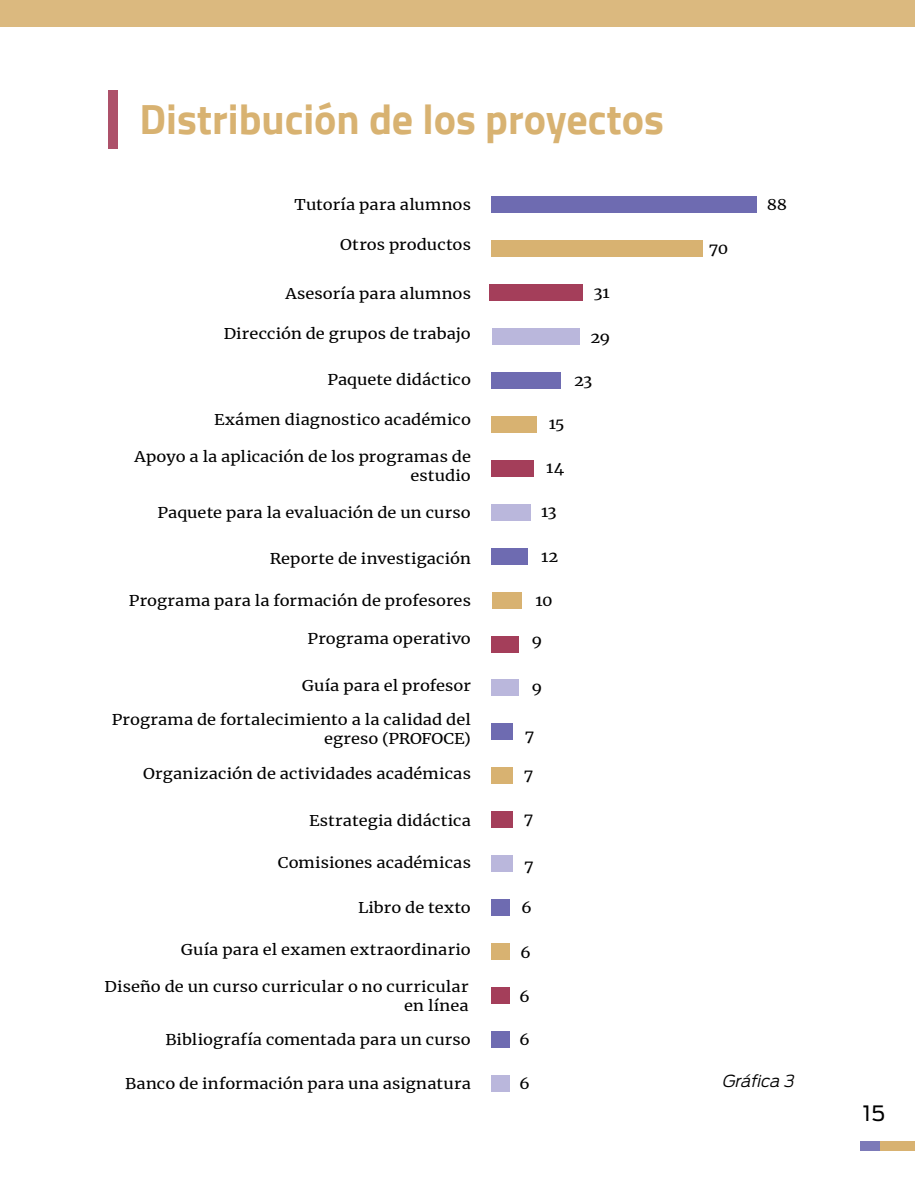
<style>
.page{position:relative;width:915px;height:1191px;background:#fff}
.page>*{position:absolute;margin:0;border:0;box-sizing:border-box;transform-origin:0 0}
.t1{font:700 42px "Cairo";color:#d8b271}
.t2{font:21px "Antenna";color:#000}
.t3{font:italic 300 16.5px "Antenna";color:#000}
.t4{font:14.7px/19px "Merriweather";letter-spacing:.005em;color:#000;text-align:right;scale:1.12 1}
</style>
<div class="page">
<div style="left:860px;top:1141px;width:54px;height:9px;background:#7c7ab8"></div>
<div style="left:879px;top:1141px;width:35px;height:9px;background:#d8b271"></div>
<div style="left:0;top:0;width:914px;height:27px;background:#dbb97f"></div>
<div style="left:108px;top:90px;width:9px;height:58px;background:#ad516a"></div>
<div style="left:491px;top:196px;width:265px;height:17px;background:#6e6bb1"></div>
<div style="left:491px;top:240px;width:211px;height:17px;background:#d8b271"></div>
<div style="left:489px;top:284px;width:93px;height:17px;background:#a43e5a"></div>
<div style="left:491px;top:328px;width:88px;height:16px;background:#bab7dc"></div>
<div style="left:491px;top:372px;width:70px;height:16px;background:#6e6bb1"></div>
<div style="left:491px;top:416px;width:45px;height:16px;background:#d8b271"></div>
<div style="left:491px;top:460px;width:42px;height:16px;background:#a43e5a"></div>
<div style="left:491px;top:504px;width:40px;height:16px;background:#bab7dc"></div>
<div style="left:491px;top:548px;width:37px;height:16px;background:#6e6bb1"></div>
<div style="left:491px;top:592px;width:30px;height:16px;background:#d8b271"></div>
<div style="left:491px;top:635px;width:27px;height:17px;background:#a43e5a"></div>
<div style="left:491px;top:679px;width:27px;height:17px;background:#bab7dc"></div>
<div style="left:491px;top:723px;width:21px;height:17px;background:#6e6bb1"></div>
<div style="left:491px;top:767px;width:21px;height:17px;background:#d8b271"></div>
<div style="left:491px;top:811px;width:21px;height:17px;background:#a43e5a"></div>
<div style="left:491px;top:855px;width:21px;height:17px;background:#bab7dc"></div>
<div style="left:491px;top:899px;width:19px;height:17px;background:#6e6bb1"></div>
<div style="left:491px;top:943px;width:19px;height:17px;background:#d8b271"></div>
<div style="left:491px;top:987px;width:19px;height:17px;background:#a43e5a"></div>
<div style="left:491px;top:1031px;width:19px;height:17px;background:#6e6bb1"></div>
<div style="left:491px;top:1075px;width:19px;height:17px;background:#bab7dc"></div>
<h1 class="t1" style="left:139px;top:94px;width:526px">Distribución de los proyectos</h1>
<p class="t4" style="left:294px;top:195px;width:159px">Tutoría para alumnos</p>
<p class="t4" style="left:766px;top:195px;width:20px">88</p>
<p class="t4" style="left:708px;top:238px;width:19px">70</p>
<p class="t4" style="left:593px;top:283px;width:16px">31</p>
<p class="t4" style="left:590px;top:327px;width:19px">29</p>
<p class="t4" style="left:574px;top:371px;width:18px">23</p>
<p class="t4" style="left:548px;top:413px;width:16px">15</p>
<p class="t4" style="left:546px;top:457px;width:18px">14</p>
<p class="t4" style="left:541px;top:501px;width:15px">13</p>
<p class="t4" style="left:541px;top:546px;width:17px">12</p>
<p class="t4" style="left:535px;top:591px;width:17px">10</p>
<p class="t4" style="left:531px;top:631px;width:11px">9</p>
<p class="t4" style="left:531px;top:677px;width:11px">9</p>
<p class="t4" style="left:525px;top:726px;width:10px">7</p>
<p class="t4" style="left:523px;top:765px;width:10px">7</p>
<p class="t4" style="left:523px;top:808px;width:10px">7</p>
<p class="t4" style="left:524px;top:856px;width:10px">7</p>
<p class="t4" style="left:521px;top:898px;width:11px">6</p>
<p class="t4" style="left:520px;top:942px;width:11px">6</p>
<p class="t4" style="left:519px;top:986px;width:11px">6</p>
<p class="t4" style="left:519px;top:1030px;width:11px">6</p>
<p class="t4" style="left:519px;top:1073px;width:11px">6</p>
<p class="t4" style="left:340px;top:235px;width:118px">Otros productos</p>
<p class="t4" style="left:285px;top:283px;width:167px">Asesoría para alumnos</p>
<p class="t4" style="left:223px;top:324px;width:222px">Dirección de grupos de trabajo</p>
<p class="t4" style="left:327px;top:370px;width:130px">Paquete didáctico</p>
<p class="t4" style="left:214px;top:409px;width:231px">Exámen diagnostico académico</p>
<p class="t4" style="left:134px;top:446px;width:302px">Apoyo a la aplicación de los programas de estudio</p>
<p class="t4" style="left:157px;top:502px;width:281px">Paquete para la evaluación de un curso</p>
<p class="t4" style="left:270px;top:548px;width:181px">Reporte de investigación</p>
<p class="t4" style="left:129px;top:591px;width:307px">Programa para la formación de profesores</p>
<p class="t4" style="left:307px;top:629px;width:147px">Programa operativo</p>
<p class="t4" style="left:302px;top:676px;width:152px">Guía para el profesor</p>
<p class="t4" style="left:112px;top:709px;width:322px">Programa de fortalecimiento a la calidad del egreso (PROFOCE)</p>
<p class="t4" style="left:143px;top:763px;width:294px">Organización de actividades académicas</p>
<p class="t4" style="left:309px;top:810px;width:146px">Estrategia didáctica</p>
<p class="t4" style="left:278px;top:853px;width:174px">Comisiones académicas</p>
<p class="t4" style="left:358px;top:898px;width:102px">Libro de texto</p>
<p class="t4" style="left:181px;top:939px;width:260px">Guía para el examen extraordinario</p>
<p class="t4" style="left:104px;top:977px;width:326px">Diseño de un curso curricular o no curricular en línea</p>
<p class="t4" style="left:165px;top:1029px;width:274px">Bibliografía comentada para un curso</p>
<p class="t4" style="left:125px;top:1073px;width:310px">Banco de información para una asignatura</p>
<p class="t3" style="left:721px;top:1071px;width:77px">Gráfica 3</p>
<h2 class="t2" style="left:862px;top:1100px;width:24px">15</h2>
</div>
